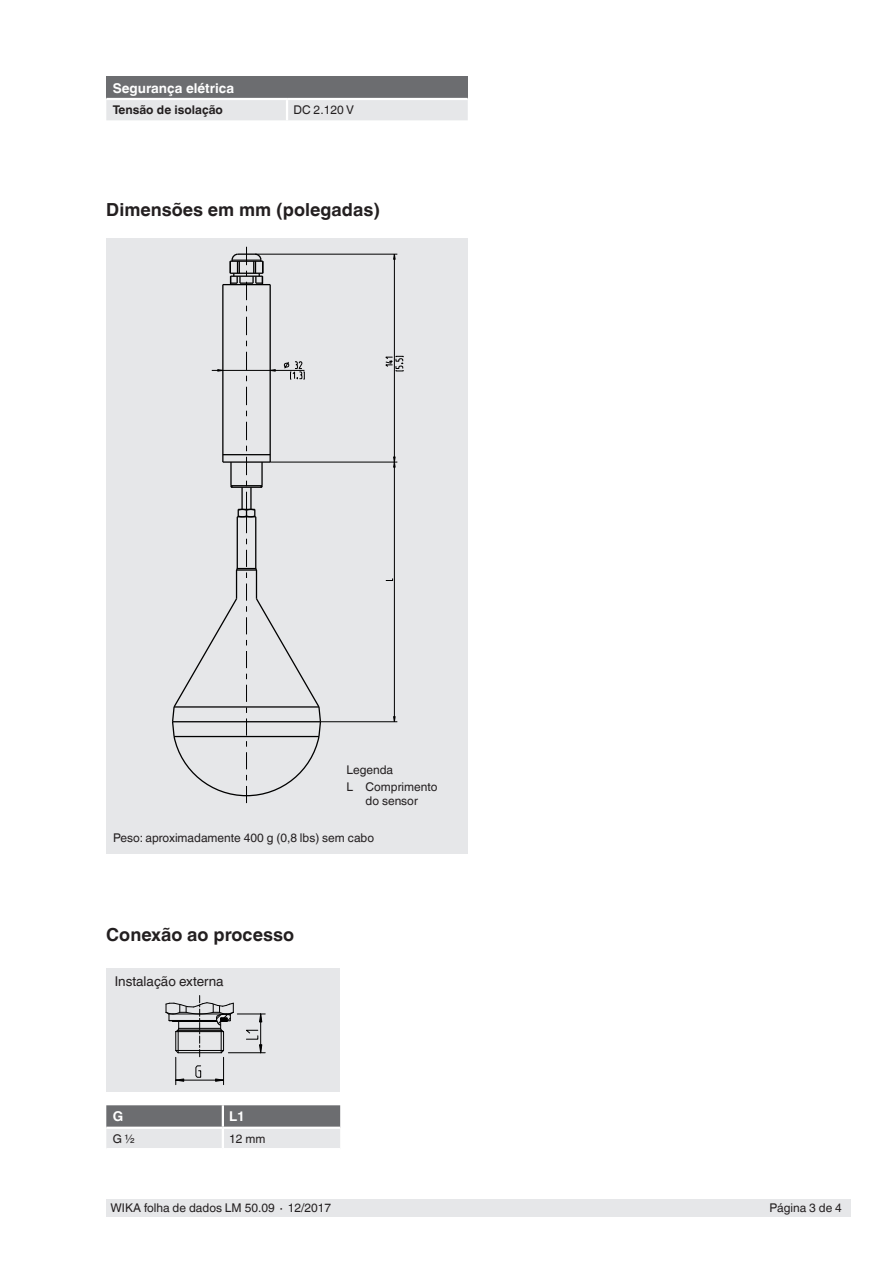
<style>
.page{position:relative;width:893px;height:1263px;background:#fff}
.page>*{position:absolute;margin:0;border:0;box-sizing:border-box;transform-origin:0 0}
.Subheadline1{font:700 18px "Helvetica World";color:#231f20}
.Tables_-_Headline{font:700 13.5px "Helvetica World";color:#fff}
.Running_text{font:13.5px "Helvetica World";color:#231f20}
.Small_text{font:12px/13.5px "Helvetica World";color:#231f20}
.Tables_-_Running_tex{font:700 12px "Helvetica World";color:#231f20}
.Tables_-_Running_tex-2{font:12px "Helvetica World";color:#231f20}
</style>
<div class="page">
<div style="left:106px;top:1199px;width:744px;height:17px;background:#e6e7e9"></div>
<div style="left:106px;top:238px;width:362px;height:616px;background:#e6e7e9"></div>
<svg style="left:106px;top:1105px;width:234px;height:43px;background:#abacaf"></svg>
<div style="left:106px;top:968px;width:234px;height:123px;background:#e6e7e9"></div>
<svg style="left:165px;top:995px;width:100px;height:90px"></svg>
<div style="left:106px;top:77px;width:362px;height:22px;background:#6c6d70"></div>
<div style="left:106px;top:100px;width:362px;height:20px;background:#e6e7e9"></div>
<hr style="left:106px;top:98px;width:181px;height:2px;background:#fff">
<hr style="left:287px;top:98px;width:181px;height:2px;background:#fff">
<hr style="left:286px;top:100px;width:2px;height:20px;background:#fff">
<svg style="left:385px;top:356px;width:18px;height:15px"></svg>
<svg style="left:393px;top:456px;width:3px;height:12px"></svg>
<svg style="left:284px;top:361px;width:21px;height:19px"></svg>
<hr style="left:320px;top:721px;width:77px;height:1px;background:#000">
<svg style="left:246px;top:317px;width:1px;height:18px"></svg>
<svg style="left:246px;top:352px;width:1px;height:18px"></svg>
<svg style="left:246px;top:387px;width:1px;height:18px"></svg>
<svg style="left:246px;top:422px;width:1px;height:18px"></svg>
<svg style="left:246px;top:457px;width:1px;height:18px"></svg>
<hr style="left:270px;top:462px;width:127px;height:1px;background:#000">
<hr style="left:394px;top:254px;width:1px;height:468px;background:#000">
<hr style="left:212px;top:370px;width:92px;height:1px;background:#000">
<hr style="left:255px;top:254px;width:142px;height:1px;background:#000">
<hr style="left:223px;top:284px;width:47px;height:1px;background:#000">
<hr style="left:223px;top:454px;width:47px;height:1px;background:#000">
<hr style="left:223px;top:461px;width:47px;height:2px;background:#000">
<hr style="left:270px;top:285px;width:1px;height:177px;background:#000">
<hr style="left:261px;top:462px;width:2px;height:24px;background:#000">
<hr style="left:255px;top:517px;width:1px;height:51px;background:#000">
<hr style="left:237px;top:517px;width:1px;height:51px;background:#000">
<hr style="left:230px;top:462px;width:2px;height:24px;background:#000">
<svg style="left:230px;top:481px;width:33px;height:52px"></svg>
<svg style="left:230px;top:247px;width:33px;height:53px"></svg>
<hr style="left:222px;top:285px;width:1px;height:177px;background:#000">
<svg style="left:172px;top:550px;width:150px;height:253px"></svg>
<hr style="left:174px;top:706px;width:145px;height:2px;background:#000">
<hr style="left:173px;top:721px;width:147px;height:1px;background:#000">
<hr style="left:174px;top:736px;width:145px;height:1px;background:#000">
<p class="Tables_-_Headline" style="left:113px;top:80px;width:123px">Segurança elétrica</p>
<p class="Tables_-_Running_tex" style="left:113px;top:103px;width:112px">Tensão de isolação</p>
<p class="Tables_-_Running_tex-2" style="left:293px;top:103px;width:62px">DC 2.120 V</p>
<p class="Subheadline1" style="left:106px;top:199px;width:275px">Dimensões em mm (polegadas)</p>
<p class="Small_text" style="left:347px;top:763px;width:48px">Legenda</p>
<p class="Small_text" style="left:347px;top:780px;width:8px">L</p>
<p class="Small_text" style="left:366px;top:780px;width:73px">Comprimento do sensor</p>
<p class="Small_text" style="left:113px;top:831px;width:262px">Peso: aproximadamente 400 g (0,8 lbs) sem cabo</p>
<p class="Subheadline1" style="left:106px;top:924px;width:189px">Conexão ao processo</p>
<p class="Running_text" style="left:115px;top:974px;width:110px">Instalação externa</p>
<p class="Tables_-_Headline" style="left:113px;top:1109px;width:12px">G</p>
<p class="Tables_-_Headline" style="left:229px;top:1109px;width:17px">L1</p>
<p class="Tables_-_Running_tex-2" style="left:113px;top:1131px;width:24px">G ½</p>
<p class="Tables_-_Running_tex-2" style="left:229px;top:1131px;width:38px">12 mm</p>
<p class="Small_text" style="left:111px;top:1201px;width:222px">WIKA folha de dados LM 50.09 ∙ 12/2017</p>
<p class="Small_text" style="left:769px;top:1201px;width:74px">Página 3 de 4</p>
</div>
